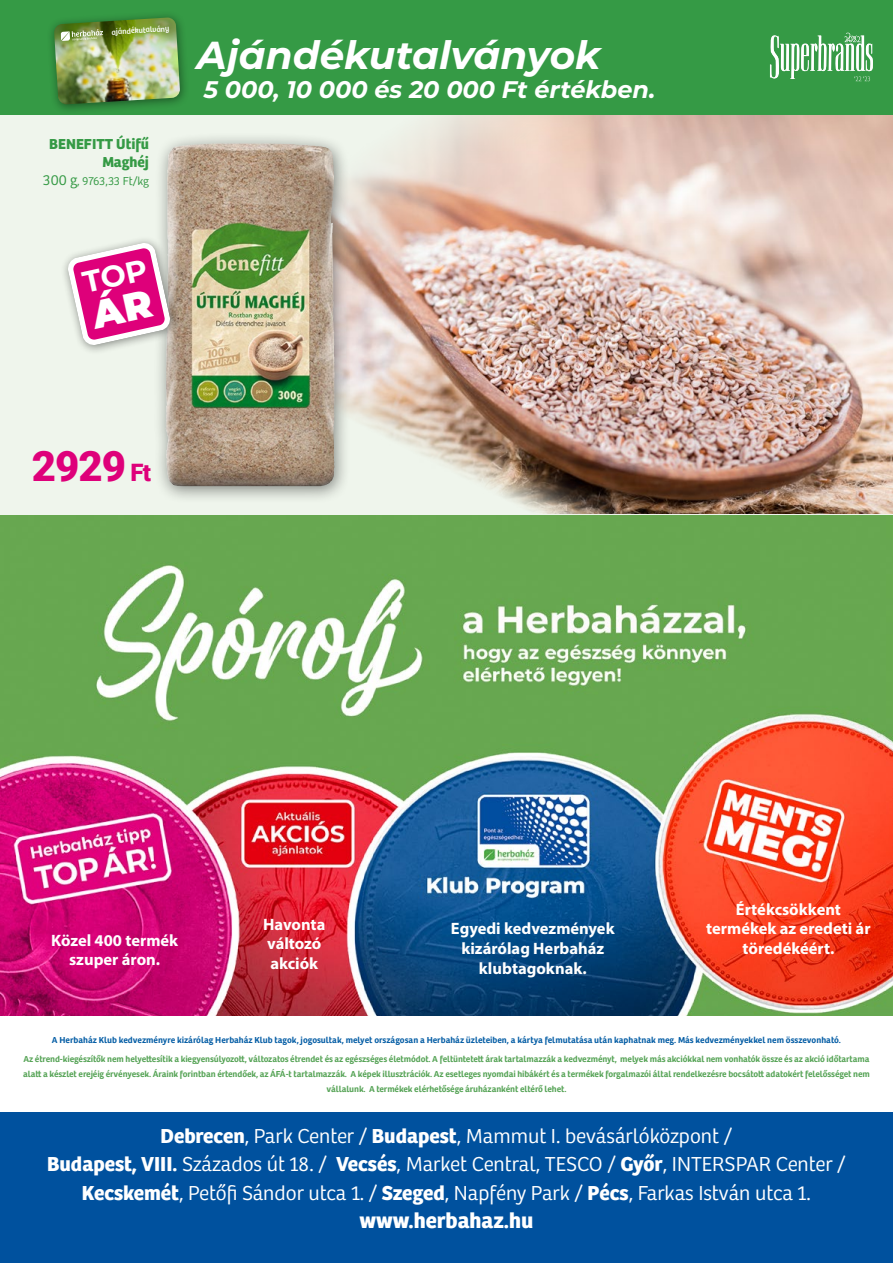
<style>
.page{position:relative;width:893px;height:1263px;background:#fff}
.page>*{position:absolute;margin:0;border:0;box-sizing:border-box;transform-origin:0 0}
.t1{font:900 42px "Roboto";color:#de007a}
.t2{font:italic 700 39px "Montserrat";color:#fff}
.t3{font:italic 700 24px "Montserrat";color:#fff}
.t4{font:700 22.5px "Bree";color:#fff}
.t5{font:300 21px/28.5px "Bree";color:#fff;text-align:center}
.t6{font:700 16.5px/19.8px "Myriad Pro";color:#fff;text-align:center}
.t7{font:700 15px/18px "Bree";color:#359a45;text-align:right}
.t8{font:300 12px "Bree";letter-spacing:-.025em;color:#359a45}
.t9{font:600 9px/15px "Bree";letter-spacing:-.01em;color:#55a355;text-align:center}
.t10{font:600 9px "Bree";color:#045da5}
.t11{font:8.1px "Bree";color:#fff}
.s1{font-size:15px}
.s2{font-size:24px}
.s3{font-weight:700}
</style>
<div class="page">
<div style="left:0;top:1110px;width:893px;height:153px;background:#00519e"></div>
<div style="left:0;top:1015px;width:893px;height:97px;background:#fff"></div>
<img style="left:0;top:116px;width:893px;height:398px">
<div style="left:153px;top:131px;width:198px;height:373px;background:#000;opacity:.45"></div>
<img style="left:166px;top:143px;width:169px;height:343px">
<div style="left:60px;top:236px;width:120px;height:120px;background:#000;opacity:.45"></div>
<img style="left:0;top:516px;width:893px;height:499px">
<div style="left:0;top:0;width:893px;height:115px;background:#359a45"></div>
<svg style="left:770px;top:33px;width:103px;height:48px"></svg>
<div style="left:46px;top:11px;width:143px;height:105px;background:#000;opacity:.45"></div>
<img style="left:54px;top:18px;width:126px;height:87px">
<svg style="left:61px;top:29px;width:42px;height:12px"></svg>
<svg style="left:70px;top:241px;width:101px;height:105px;background:#e060a5"></svg>
<p class="t11" style="left:111px;top:27px;width:59px;rotate:-4deg">ajándékutalvány</p>
<h3 class="t7" style="left:49px;top:135px;width:101px">BENEFITT Útifű<br>Maghéj</h3>
<h3 class="t8" style="left:43px;top:174px;width:107px"><span class="s1">300 g</span>, 9763,33 Ft/kg</h3>
<h2 class="t2" style="left:197px;top:29px;width:405px">Ajándékutalványok</h2>
<h3 class="t3" style="left:204px;top:73px;width:453px">5 000, 10 000 és 20 000 Ft értékben.</h3>
<h1 class="t1" style="left:32px;top:437px;width:121px">2929 <span class="s2">Ft</span></h1>
<h3 class="t6" style="left:263px;top:914px;width:64px;text-align:left">Havonta változó akciók</h3>
<h3 class="t6" style="left:51px;top:930px;width:129px">Közel 400 termék szuper áron.</h3>
<h3 class="t6" style="left:451px;top:918px;width:165px">Egyedi kedvezmények kizárólag Herbaház klubtagoknak.</h3>
<h3 class="t6" style="left:706px;top:899px;width:166px">Értékcsökkent termékek az eredeti ár töredékéért.</h3>
<p class="t10" style="left:52px;top:1035px;width:790px">A Herbaház Klub kedvezményre kizárólag Herbaház Klub tagok, jogosultak, melyet országosan a Herbaház üzleteiben, a kártya felmutatása után kaphatnak meg. Más kedvezményekkel nem összevonható.</p>
<p class="t9" style="left:23px;top:1051px;width:848px">Az étrend-kiegészítők nem helyettesítik a kiegyensúlyozott, változatos étrendet és az egészséges életmódot. A feltüntetett árak tartalmazzák a kedvezményt, melyek más akciókkal nem vonhatók össze és az akció időtartama alatt a készlet erejéig érvényesek. Áraink forintban értendőek, az ÁFÁ-t tartalmazzák. A képek illusztrációk. Az esetleges nyomdai hibákért és a termékek forgalmazói által rendelkezésre bocsátott adatokért felelősséget nem vállalunk. A termékek elérhetősége áruházanként eltérő lehet.</p>
<p class="t5" style="left:47px;top:1122px;width:800px"><span class="s3">Debrecen</span>, Park Center / <span class="s3">Budapest</span>, Mammut I. bevásárlóközpont /<br><span class="s3">Budapest, VIII.</span> Százados út 18. / <span class="s3">Vecsés</span>, Market Central, TESCO / <span class="s3">Győr</span>, INTERSPAR Center /<br><span class="s3">Kecskemét</span>, Petőfi Sándor utca 1. / <span class="s3">Szeged</span>, Napfény Park / <span class="s3">Pécs</span>, Farkas István utca 1.</p>
<h3 class="t4" style="left:359px;top:1207px;width:175px">www.herbahaz.hu</h3>
</div>
